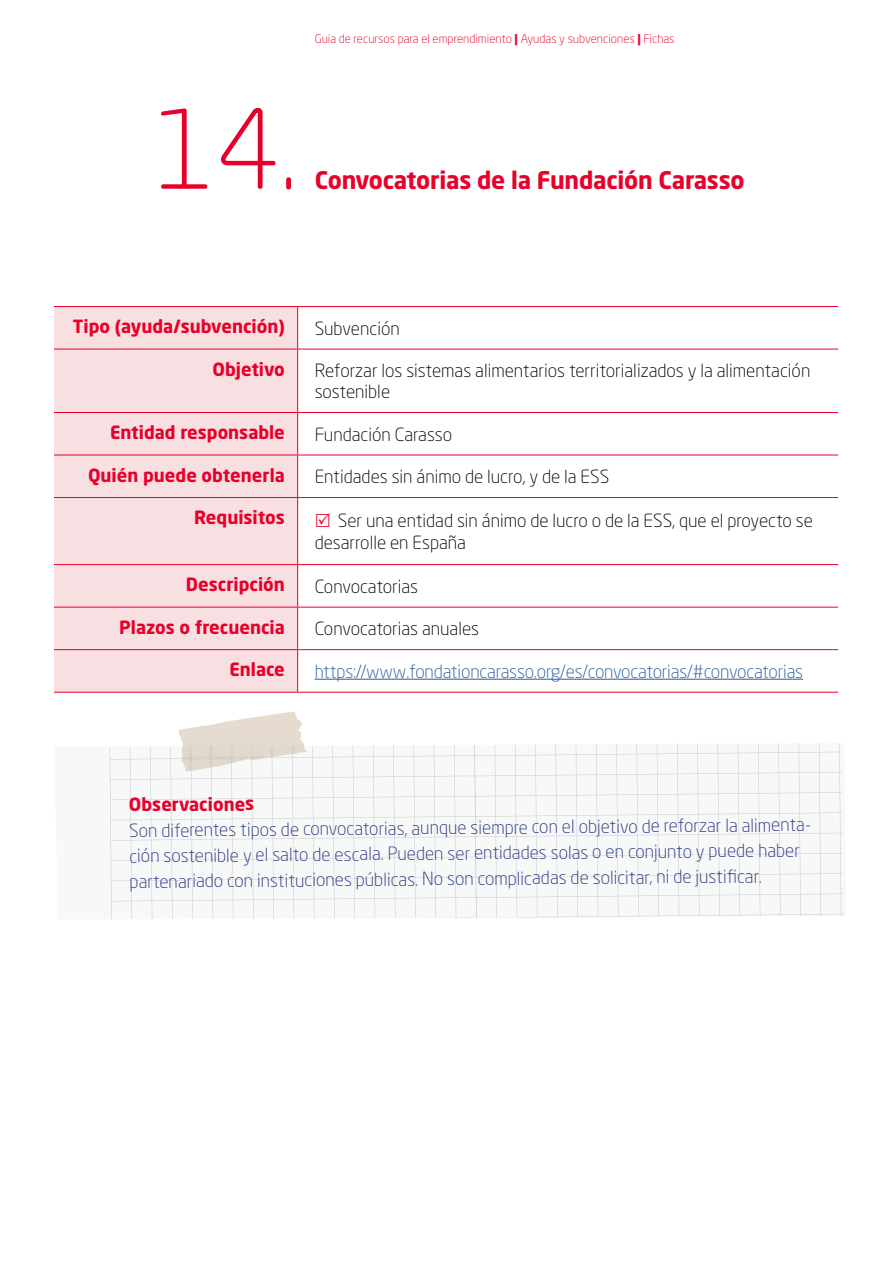
<style>
.page{position:relative;width:893px;height:1263px;background:#fff}
.page>*{position:absolute;margin:0;border:0;box-sizing:border-box;transform-origin:0 0}
.t1{font:300 108px "Neo Sans Std";color:#e8002a}
.t2{font:700 24px "Neo Sans Std";letter-spacing:-.01em;color:#e8002a}
.t3{font:300 18px/25.7px "Neo Sans Std";letter-spacing:-.01em;color:#283583}
.t4{font:300 18px/21.6px "Neo Sans Std";color:#000}
.t5{font:700 18px "Neo Sans Std";color:#e8002a}
.t6{font:300 18px "Neo Sans Std";letter-spacing:-.01em;color:#275b9b}
.t7{font:300 12px "Neo Sans Std";color:#e8002a}
.s1{font-weight:700}
</style>
<div class="page">
<svg style="left:110px;top:745px;width:364px;height:174px"></svg>
<svg style="left:479px;top:743px;width:364px;height:175px"></svg>
<svg style="left:474px;top:745px;width:5px;height:173px"></svg>
<img style="left:178px;top:716px;width:87px;height:37px">
<img style="left:266px;top:712px;width:41px;height:46px">
<div style="left:54px;top:307px;width:243px;height:385px;background:#f8e0e2"></div>
<hr style="left:297px;top:307px;width:1px;height:42px;background:#e8002a">
<hr style="left:298px;top:349px;width:540px;height:1px;background:#e8002a">
<hr style="left:297px;top:349px;width:1px;height:63px;background:#e8002a">
<hr style="left:298px;top:412px;width:540px;height:1px;background:#e8002a">
<hr style="left:297px;top:413px;width:1px;height:42px;background:#e8002a">
<hr style="left:298px;top:455px;width:540px;height:1px;background:#e8002a">
<hr style="left:297px;top:455px;width:1px;height:42px;background:#e8002a">
<hr style="left:298px;top:497px;width:540px;height:1px;background:#e8002a">
<hr style="left:297px;top:498px;width:1px;height:66px;background:#e8002a">
<hr style="left:298px;top:564px;width:540px;height:1px;background:#e8002a">
<hr style="left:297px;top:565px;width:1px;height:42px;background:#e8002a">
<hr style="left:298px;top:607px;width:540px;height:1px;background:#e8002a">
<hr style="left:297px;top:607px;width:1px;height:42px;background:#e8002a">
<hr style="left:298px;top:649px;width:540px;height:1px;background:#e8002a">
<hr style="left:297px;top:650px;width:1px;height:42px;background:#e8002a">
<hr style="left:298px;top:692px;width:540px;height:1px;background:#e8002a">
<hr style="left:54px;top:349px;width:244px;height:1px;background:#e8002a">
<hr style="left:54px;top:412px;width:244px;height:1px;background:#e8002a">
<hr style="left:54px;top:455px;width:244px;height:1px;background:#e8002a">
<hr style="left:54px;top:497px;width:244px;height:1px;background:#e8002a">
<hr style="left:54px;top:564px;width:244px;height:1px;background:#e8002a">
<hr style="left:54px;top:607px;width:244px;height:1px;background:#e8002a">
<hr style="left:54px;top:649px;width:244px;height:1px;background:#e8002a">
<hr style="left:54px;top:692px;width:244px;height:1px;background:#e8002a">
<hr style="left:54px;top:306px;width:244px;height:1px;background:#e8002a">
<hr style="left:298px;top:306px;width:540px;height:1px;background:#e8002a">
<hr style="left:315px;top:679px;width:488px;height:1px;background:#275b9b">
<p class="t7" style="left:315px;top:32px;width:361px">Guia de recursos para el emprendimiento <span class="s1">|</span> Ayudas y subvenciones <span class="s1">|</span> Fichas</p>
<h1 class="t1" style="left:154px;top:85px;width:145px">14.</h1>
<h2 class="t2" style="left:315px;top:165px;width:432px">Convocatorias de la Fundación Carasso</h2>
<p class="t5" style="left:73px;top:315px;width:214px">Tipo (ayuda/subvención)</p>
<p class="t4" style="left:315px;top:317px;width:87px">Subvención</p>
<p class="t5" style="left:212px;top:357px;width:74px">Objetivo</p>
<p class="t4" style="left:315px;top:359px;width:497px">Reforzar los sistemas alimentarios territorializados y la alimentación sostenible</p>
<p class="t5" style="left:110px;top:421px;width:176px">Entidad responsable</p>
<p class="t4" style="left:315px;top:423px;width:139px">Fundación Carasso</p>
<p class="t5" style="left:88px;top:463px;width:198px">Quién puede obtenerla</p>
<p class="t4" style="left:315px;top:466px;width:296px">Entidades sin ánimo de lucro, y de la ESS</p>
<p class="t5" style="left:194px;top:506px;width:92px">Requisitos</p>
<p class="t4" style="left:315px;top:510px;width:500px;text-indent:23px">Ser una entidad sin ánimo de lucro o de la ESS, que el proyecto se desarrolle en España</p>
<p class="t5" style="left:186px;top:573px;width:100px">Descripción</p>
<p class="t4" style="left:315px;top:575px;width:105px">Convocatorias</p>
<p class="t5" style="left:119px;top:615px;width:167px">Plazos o frecuencia</p>
<p class="t4" style="left:315px;top:618px;width:166px">Convocatorias anuales</p>
<p class="t5" style="left:229px;top:658px;width:57px">Enlace</p>
<p class="t6" style="left:315px;top:660px;width:490px">https://www.fondationcarasso.org/es/convocatorias/#convocatorias</p>
<p class="t5" style="left:129px;top:793px;width:127px">Observaciones</p>
<p class="t3" style="left:129px;top:814px;width:684px">Son diferentes tipos de convocatorias, aunque siempre con el objetivo de reforzar la alimenta&shy;ción sostenible y el salto de escala. Pueden ser entidades solas o en conjunto y puede haber partenariado con instituciones públicas. No son complicadas de solicitar, ni de justificar.</p>
</div>
